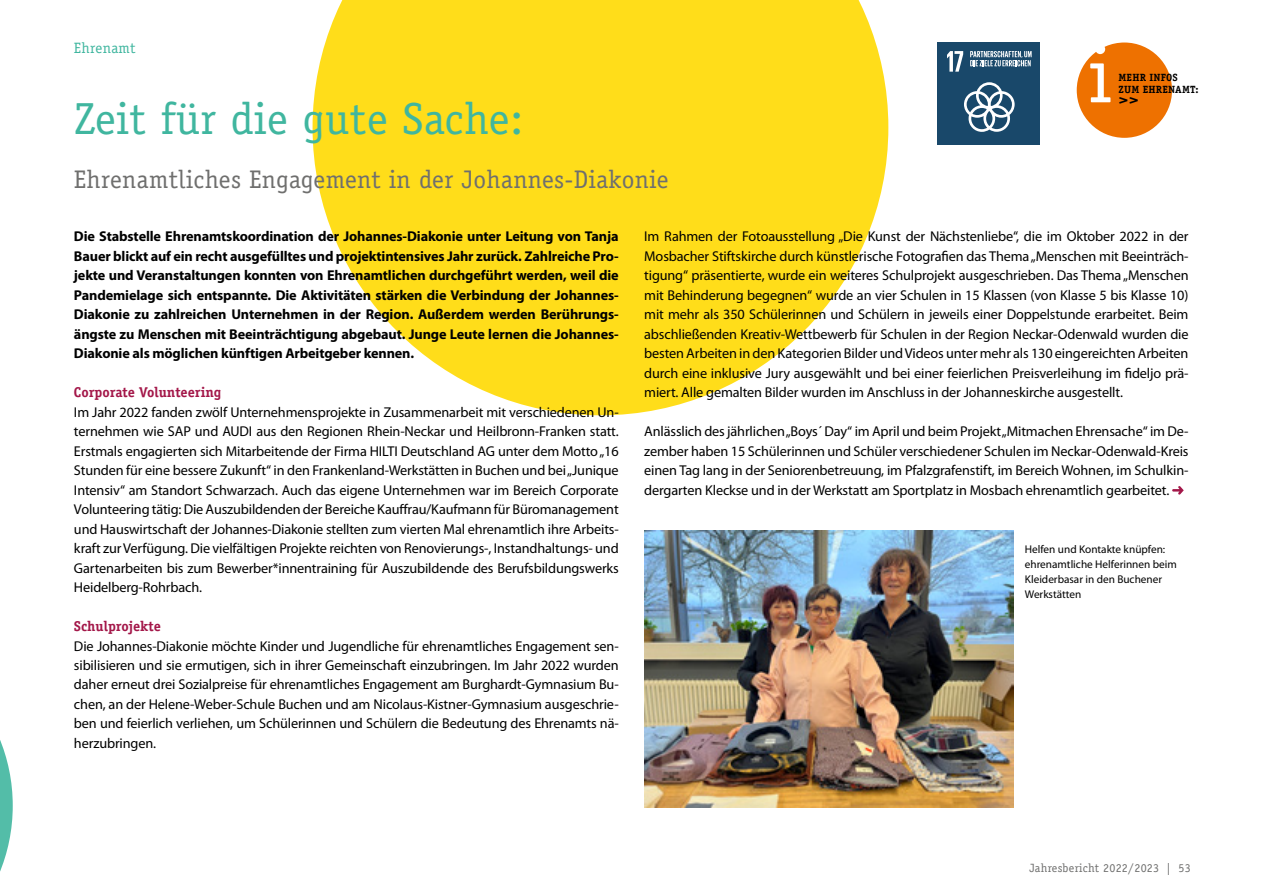
<style>
.page{position:relative;width:1263px;height:893px;background:#fff}
.page>*{position:absolute;margin:0;border:0;box-sizing:border-box;transform-origin:0 0}
.t1{font:81px "Officina Serif Std";color:#fff}
.t2{font:45px "Officina Serif Std";letter-spacing:.01em;color:#40b69f}
.t3{font:25.5px "Officina Serif Std";letter-spacing:.015em;color:#6f6f6e}
.t4{font:700 18px "Officina Serif Std";color:#000}
.t5{font:15px "Officina Serif Std";letter-spacing:.02em;color:#40b69f}
.t6{font:14.25px/19.5px "Myriad Pro";letter-spacing:-.01em;color:#000;text-align:justify}
.t7{font:700 14.25px/19.5px "Myriad Pro";letter-spacing:-.01em;color:#000;text-align:justify}
.t8{font:700 14.25px "Officina Serif Std";color:#a31749}
.t9{font:12px "Officina Serif Std";letter-spacing:.02em;color:#6f6f6e}
.t10{font:11.25px/15px "Myriad Pro";color:#000}
.t11{font:700 10.5px/12px "Officina Serif Std";letter-spacing:.015em;color:#000}
</style>
<div class="page">
<svg style="left:0;top:740px;width:13px;height:132px"></svg>
<svg style="left:313px;top:0;width:575px;height:415px;fill:#ffdd1a"></svg>
<div style="left:1077px;top:43px;width:95px;height:95px;background:#ee7100;border-radius:50%"></div>
<div style="left:938px;top:43px;width:102px;height:102px;background:#19486a"></div>
<svg style="left:947px;top:51px;width:16px;height:21px"></svg>
<svg style="left:964px;top:82px;width:51px;height:50px"></svg>
<svg style="left:970px;top:51px;width:61px;height:15px"></svg>
<svg style="left:1172px;top:486px;width:12px;height:9px"></svg>
<img style="left:644px;top:531px;width:370px;height:277px">
<p class="t5" style="left:74px;top:39px;width:63px">Ehrenamt</p>
<h1 class="t1" style="left:1089px;top:28px;width:24px">i</h1>
<p class="t11" style="left:1118px;top:71px;width:82px">MEHR INFOS<br>ZUM EHRENAMT:</p>
<p class="t4" style="left:1118px;top:88px;width:22px">&gt;&gt;</p>
<h2 class="t2" style="left:74px;top:93px;width:451px">Zeit für die gute Sache:</h2>
<h3 class="t3" style="left:74px;top:165px;width:596px">Ehrenamtliches Engagement in der Johannes-Diakonie</h3>
<p class="t7" style="left:74px;top:227px;width:546px">Die Stabstelle Ehrenamtskoordination der Johannes-Diakonie unter Leitung von Tanja Bauer blickt auf ein recht ausgefülltes und projektintensives Jahr zurück. Zahlreiche Pro&shy;jekte und Veranstaltungen konnten von Ehrenamtlichen durchgeführt werden, weil die Pandemielage sich entspannte. Die Aktivitäten stärken die Verbindung der Johannes-Diakonie zu zahlreichen Unternehmen in der Region. Außerdem werden Berührungs&shy;ängste zu Menschen mit Beeinträchtigung abgebaut. Junge Leute lernen die Johannes-Diakonie als möglichen künftigen Arbeitgeber kennen.</p>
<p class="t8" style="left:74px;top:383px;width:149px">Corporate Volunteering</p>
<p class="t6" style="left:74px;top:402px;width:546px">Im Jahr 2022 fanden zwölf Unternehmensprojekte in Zusammenarbeit mit verschiedenen Un&shy;ternehmen wie SAP und AUDI aus den Regionen Rhein-Neckar und Heilbronn-Franken statt.<br>Erstmals engagierten sich Mitarbeitende der Firma HILTI Deutschland AG unter dem Motto „16<br>Stunden für eine bessere Zukunft“ in den Frankenland-Werkstätten in Buchen und bei „Junique Intensiv“ am Standort Schwarzach. Auch das eigene Unternehmen war im Bereich Corporate Volunteering tätig: Die Auszubildenden der Bereiche Kauffrau/Kaufmann für Büromanagement und Hauswirtschaft der Johannes-Diakonie stellten zum vierten Mal ehrenamtlich ihre Arbeits&shy;kraft zur Verfügung. Die vielfältigen Projekte reichten von Renovierungs-, Instandhaltungs- und Gartenarbeiten bis zum Bewerber*innentraining für Auszubildende des Berufsbildungswerks Heidelberg-Rohrbach.</p>
<p class="t8" style="left:74px;top:617px;width:88px">Schulprojekte</p>
<p class="t6" style="left:74px;top:636px;width:546px">Die Johannes-Diakonie möchte Kinder und Jugendliche für ehrenamtliches Engagement sen&shy;sibilisieren und sie ermutigen, sich in ihrer Gemeinschaft einzubringen. Im Jahr 2022 wurden daher erneut drei Sozialpreise für ehrenamtliches Engagement am Burghardt-Gymnasium Bu&shy;chen, an der Helene-Weber-Schule Buchen und am Nicolaus-Kistner-Gymnasium ausgeschrie&shy;ben und feierlich verliehen, um Schülerinnen und Schülern die Bedeutung des Ehrenamts nä&shy;herzubringen.</p>
<p class="t6" style="left:644px;top:227px;width:546px">Im Rahmen der Fotoausstellung „Die Kunst der Nächstenliebe“, die im Oktober 2022 in der Mosbacher Stiftskirche durch künstlerische Fotografien das Thema „Menschen mit Beeinträch&shy;tigung“ präsentierte, wurde ein weiteres Schulprojekt ausgeschrieben. Das Thema „Menschen mit Behinderung begegnen“ wurde an vier Schulen in 15 Klassen (von Klasse 5 bis Klasse 10) mit mehr als 350 Schülerinnen und Schülern in jeweils einer Doppelstunde erarbeitet. Beim abschließenden Kreativ-Wettbewerb für Schulen in der Region Neckar-Odenwald wurden die besten Arbeiten in den Kategorien Bilder und Videos unter mehr als 130 eingereichten Arbeiten durch eine inklusive Jury ausgewählt und bei einer feierlichen Preisverleihung im fideljo prä&shy;miert. Alle gemalten Bilder wurden im Anschluss in der Johanneskirche ausgestellt.</p>
<p class="t6" style="left:644px;top:422px;width:546px">Anlässlich des jährlichen „Boys´ Day“ im April und beim Projekt „Mitmachen Ehrensache“ im De&shy;zember haben 15 Schülerinnen und Schüler verschiedener Schulen im Neckar-Odenwald-Kreis einen Tag lang in der Seniorenbetreuung, im Pfalzgrafenstift, im Bereich Wohnen, im Schulkin&shy;dergarten Kleckse und in der Werkstatt am Sportplatz in Mosbach ehrenamtlich gearbeitet.</p>
<p class="t10" style="left:1025px;top:542px;width:153px">Helfen und Kontakte knüpfen: ehrenamtliche Helferinnen beim<br>Kleiderbasar in den Buchener<br>Werkstätten</p>
<p class="t9" style="left:1029px;top:861px;width:163px">Jahresbericht 2022/2023 | 53</p>
</div>
